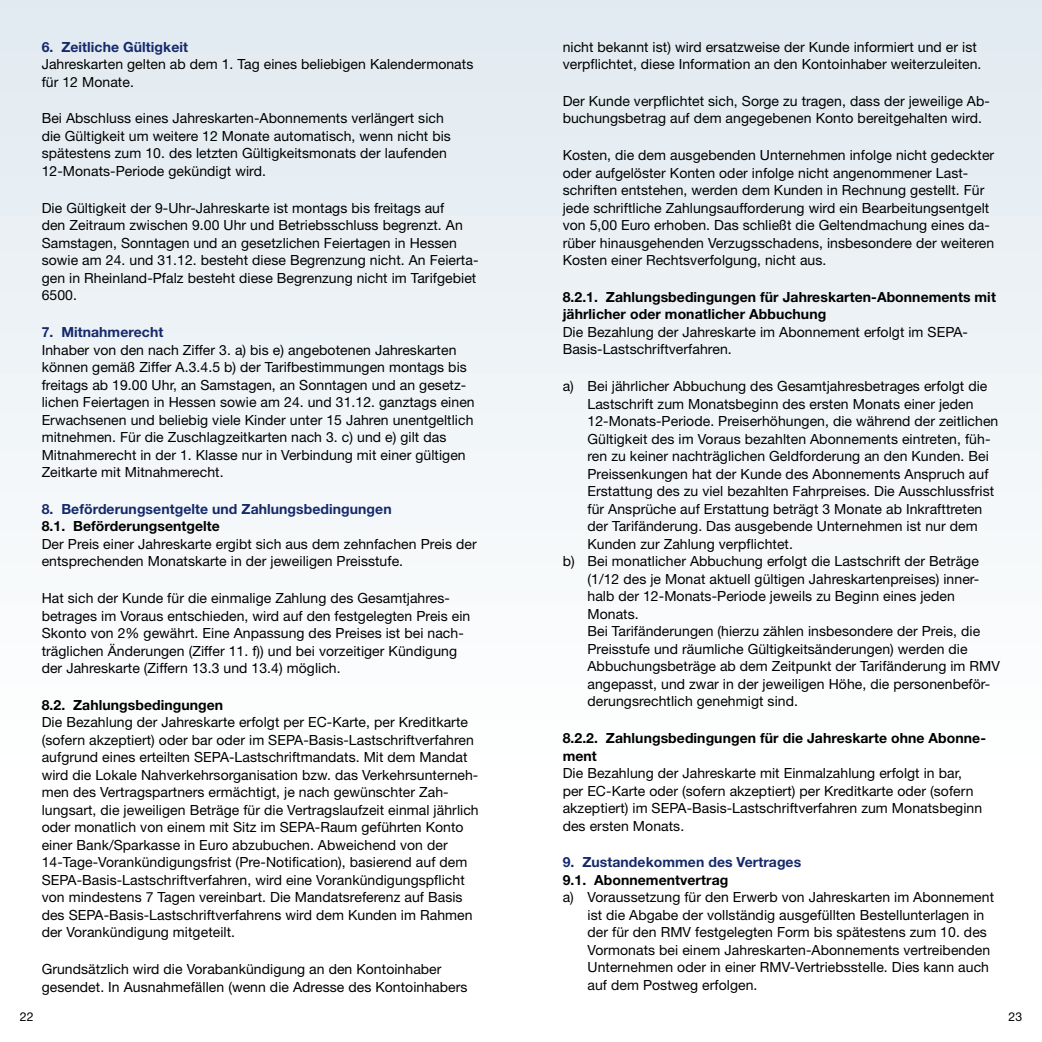
<style>
.page{position:relative;width:1042px;height:1042px;background:#fff}
.page>*{position:absolute;margin:0;border:0;box-sizing:border-box;transform-origin:0 0}
.t1{font:14px/17.5px "Helvetica Neue LT Std";letter-spacing:.005em;color:#000}
.t2{font:700 14px/17.5px "Helvetica Neue LT Std";letter-spacing:.005em;color:#000}
.t3{font:700 14px "Helvetica Neue LT Std";letter-spacing:.005em;color:#15296b}
.t4{font:12.25px "Helvetica Neue LT Std";color:#000}
</style>
<div class="page">
<p class="t3" style="left:42px;top:38px;width:148px">6. Zeitliche Gültigkeit</p>
<p class="t1" style="left:42px;top:55px;width:433px">Jahreskarten gelten ab dem 1. Tag eines beliebigen Kalendermonats für 12 Monate.</p>
<p class="t1" style="left:42px;top:109px;width:411px">Bei Abschluss eines Jahreskarten-Abonnements verlängert sich die Gültigkeit um weitere 12 Monate automatisch, wenn nicht bis spätestens zum 10. des letzten Gültigkeitsmonats der laufenden 12-Monats- Periode gekündigt wird.</p>
<p class="t1" style="left:42px;top:199px;width:438px">Die Gültigkeit der 9-Uhr-Jahreskarte ist montags bis freitags auf<br>den Zeitraum zwischen 9.00 Uhr und Betriebsschluss begrenzt. An Samstagen, Sonntagen und an gesetzlichen Feiertagen in Hessen sowie am 24. und 31.12. besteht diese Begrenzung nicht. An Feierta&shy;gen in Rheinland-Pfalz besteht diese Begrenzung nicht im Tarifgebiet 6500.</p>
<p class="t3" style="left:42px;top:323px;width:123px">7. Mitnahmerecht</p>
<p class="t1" style="left:42px;top:340px;width:434px">Inhaber von den nach Ziffer 3. a) bis e) angebotenen Jahreskarten können gemäß Ziffer A.3.4.5 b) der Tarifbestimmungen montags bis freitags ab 19.00 Uhr, an Samstagen, an Sonntagen und an gesetz&shy;lichen Feiertagen in Hessen sowie am 24. und 31.12. ganztags einen Erwachsenen und beliebig viele Kinder unter 15 Jahren unentgeltlich mitnehmen. Für die Zuschlagzeitkarten nach 3. c) und e) gilt das Mitnahmerecht in der 1. Klasse nur in Verbindung mit einer gültigen Zeitkarte mit Mitnahmerecht.</p>
<p class="t3" style="left:42px;top:500px;width:351px">8. Beförderungsentgelte und Zahlungsbedingungen</p>
<p class="t2" style="left:42px;top:517px;width:180px">8.1. Beförderungsentgelte</p>
<p class="t1" style="left:42px;top:535px;width:436px">Der Preis einer Jahreskarte ergibt sich aus dem zehnfachen Preis der entsprechenden Monatskarte in der jeweiligen Preisstufe.</p>
<p class="t1" style="left:42px;top:589px;width:430px">Hat sich der Kunde für die einmalige Zahlung des Gesamtjahres&shy;betrages im Voraus entschieden, wird auf den festgelegten Preis ein Skonto von 2% gewährt. Eine Anpassung des Preises ist bei nach&shy;träglichen Änderungen (Ziffer 11. f)) und bei vorzeitiger Kündigung der Jahreskarte (Ziffern 13.3 und 13.4) möglich.</p>
<p class="t2" style="left:42px;top:696px;width:183px">8.2. Zahlungsbedingungen</p>
<p class="t1" style="left:42px;top:713px;width:438px">Die Bezahlung der Jahreskarte erfolgt per EC-Karte, per Kreditkarte (sofern akzeptiert) oder bar oder im SEPA-Basis-Lastschriftverfahren aufgrund eines erteilten SEPA-Lastschriftmandats. Mit dem Mandat wird die Lokale Nahverkehrsorganisation bzw. das Verkehrsunterneh&shy;men des Vertragspartners ermächtigt, je nach gewünschter Zah&shy;lungsart, die jeweiligen Beträge für die Vertragslaufzeit einmal jährlich oder monatlich von einem mit Sitz im SEPA-Raum geführten Konto einer Bank/Sparkasse in Euro abzubuchen. Abweichend von der 14-Tage-Vorankündigungsfrist (Pre-Notification), basierend auf dem SEPA-Basis-Lastschriftverfahren, wird eine Vorankündigungspflicht von mindestens 7 Tagen vereinbart. Die Mandatsreferenz auf Basis des SEPA-Basis-Lastschriftverfahrens wird dem Kunden im Rahmen der Vorankündigung mitgeteilt.</p>
<p class="t1" style="left:42px;top:960px;width:427px">Grundsätzlich wird die Vorabankündigung an den Kontoinhaber gesendet. In Ausnahmefällen (wenn die Adresse des Kontoinhabers</p>
<p class="t1" style="left:563px;top:38px;width:420px">nicht bekannt ist) wird ersatzweise der Kunde informiert und er ist verpflichtet, diese Information an den Kontoinhaber weiterzuleiten.</p>
<p class="t1" style="left:563px;top:92px;width:429px">Der Kunde verpflichtet sich, Sorge zu tragen, dass der jeweilige Ab&shy;buchungsbetrag auf dem angegebenen Konto bereitgehalten wird.</p>
<p class="t1" style="left:563px;top:146px;width:433px">Kosten, die dem ausgebenden Unternehmen infolge nicht gedeckter oder aufgelöster Konten oder infolge nicht angenommener Last&shy;schriften entstehen, werden dem Kunden in Rechnung gestellt. Für jede schriftliche Zahlungsaufforderung wird ein Bearbeitungsentgelt von 5,00 Euro erhoben. Das schließt die Geltendmachung eines da&shy;rüber hinausgehenden Verzugsschadens, insbesondere der weiteren Kosten einer Rechtsverfolgung, nicht aus.</p>
<p class="t2" style="left:563px;top:288px;width:435px">8.2.1. Zahlungsbedingungen für Jahreskarten-Abonnements mit jährlicher oder monatlicher Abbuchung</p>
<p class="t1" style="left:563px;top:323px;width:407px">Die Bezahlung der Jahreskarte im Abonnement erfolgt im SEPA-<br>Basis-Lastschriftverfahren.</p>
<p class="t1" style="left:563px;top:377px;width:426px">a) Bei jährlicher Abbuchung des Gesamtjahresbetrages erfolgt die</p>
<p class="t1" style="left:587px;top:395px;width:387px">Lastschrift zum Monatsbeginn des ersten Monats einer jeden</p>
<p class="t1" style="left:587px;top:412px;width:412px">12-Monats-Periode. Preiserhöhungen, die während der zeitlichen</p>
<p class="t1" style="left:587px;top:430px;width:404px">Gültigkeit des im Voraus bezahlten Abonnements eintreten, füh-</p>
<p class="t1" style="left:587px;top:447px;width:403px">ren zu keiner nachträglichen Geldforderung an den Kunden. Bei</p>
<p class="t1" style="left:587px;top:465px;width:402px">Preissenkungen hat der Kunde des Abonnements Anspruch auf</p>
<p class="t1" style="left:587px;top:482px;width:408px">Erstattung des zu viel bezahlten Fahrpreises. Die Ausschlussfrist</p>
<p class="t1" style="left:587px;top:500px;width:396px">für Ansprüche auf Erstattung beträgt 3 Monate ab Inkrafttreten</p>
<p class="t1" style="left:587px;top:517px;width:392px">der Tarifänderung. Das ausgebende Unternehmen ist nur dem</p>
<p class="t1" style="left:587px;top:535px;width:207px">Kunden zur Zahlung verpflichtet.</p>
<p class="t1" style="left:563px;top:552px;width:418px">b) Bei monatlicher Abbuchung erfolgt die Lastschrift der Beträge</p>
<p class="t1" style="left:587px;top:570px;width:393px">(1/12 des je Monat aktuell gültigen Jahreskartenpreises) inner-</p>
<p class="t1" style="left:587px;top:587px;width:369px">halb der 12-Monats-Periode jeweils zu Beginn eines jeden</p>
<p class="t1" style="left:587px;top:605px;width:53px">Monats.</p>
<p class="t1" style="left:587px;top:622px;width:394px">Bei Tarifänderungen (hierzu zählen insbesondere der Preis, die</p>
<p class="t1" style="left:587px;top:640px;width:381px">Preisstufe und räumliche Gültigkeitsänderungen) werden die</p>
<p class="t1" style="left:587px;top:657px;width:414px">Abbuchungsbeträge ab dem Zeitpunkt der Tarifänderung im RMV</p>
<p class="t1" style="left:587px;top:675px;width:404px">angepasst, und zwar in der jeweiligen Höhe, die personenbeför-</p>
<p class="t1" style="left:587px;top:692px;width:212px">derungsrechtlich genehmigt sind.</p>
<p class="t2" style="left:563px;top:729px;width:425px">8.2.2. Zahlungsbedingungen für die Jahreskarte ohne Abonne&shy;ment</p>
<p class="t1" style="left:563px;top:764px;width:421px">Die Bezahlung der Jahreskarte mit Einmalzahlung erfolgt in bar, per EC-Karte oder (sofern akzeptiert) per Kreditkarte oder (sofern akzeptiert) im SEPA-Basis-Lastschriftverfahren zum Monatsbeginn des ersten Monats.</p>
<p class="t3" style="left:563px;top:854px;width:240px">9. Zustandekommen des Vertrages</p>
<p class="t2" style="left:563px;top:871px;width:167px">9.1. Abonnementvertrag</p>
<p class="t1" style="left:587px;top:888px;width:408px;text-indent:-25px">a) Voraussetzung für den Erwerb von Jahreskarten im Abonnement ist die Abgabe der vollständig ausgefüllten Bestellunterlagen in der für den RMV festgelegten Form bis spätestens zum 10. des Vormonats bei einem Jahreskarten-Abonnements vertreibenden Unternehmen oder in einer RMV-Vertriebsstelle. Dies kann auch auf dem Postweg erfolgen.</p>
<p class="t4" style="left:20px;top:1009px;width:15px">22</p>
<p class="t4" style="left:1008px;top:1009px;width:15px">23</p>
</div>
